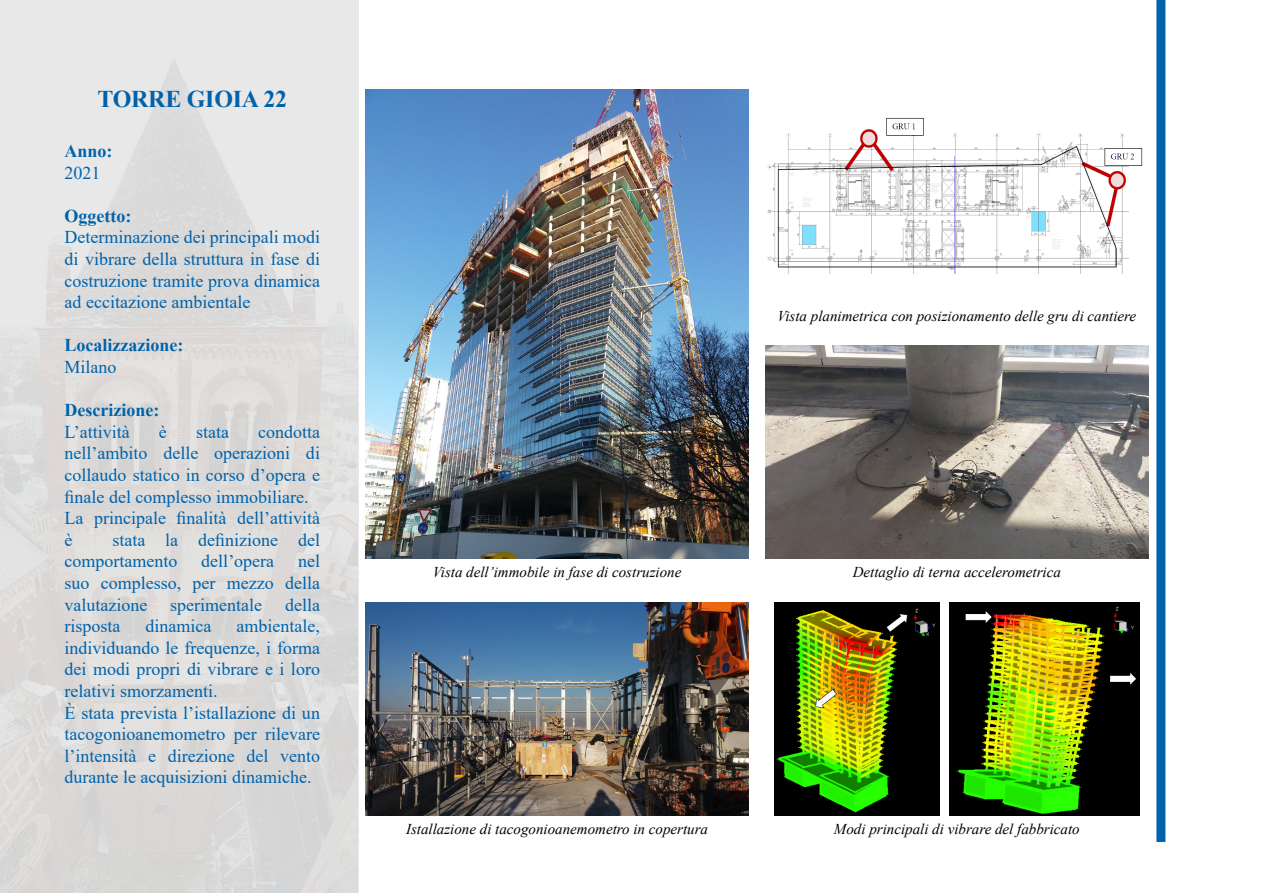
<style>
.page{position:relative;width:1263px;height:893px;background:#fff}
.page>*{position:absolute;margin:0;border:0;box-sizing:border-box;transform-origin:0 0}
.t1{font:700 24px "Times New Roman";letter-spacing:-.01em;color:#0062ab}
.t2{font:18px/21.6px "Times New Roman";color:#0062ab}
.t3{font:700 18px "Times New Roman";color:#0062ab}
.t4{font:italic 15px "Times New Roman";color:#000}
</style>
<div class="page">
<div style="left:1156px;top:0;width:9px;height:842px;background:#0062ab"></div>
<div style="left:0;top:0;width:358px;height:893px;background:#dfdddd"></div>
<img style="left:765px;top:346px;width:383px;height:213px">
<img style="left:366px;top:602px;width:382px;height:213px">
<img style="left:366px;top:89px;width:382px;height:470px">
<img style="left:767px;top:118px;width:376px;height:156px">
<img style="left:774px;top:602px;width:166px;height:213px">
<img style="left:949px;top:602px;width:190px;height:213px">
<h1 class="t1" style="left:97px;top:81px;width:191px">TORRE GIOIA 22</h1>
<p class="t3" style="left:65px;top:138px;width:50px">Anno:</p>
<p class="t2" style="left:65px;top:161px;width:37px">2021</p>
<p class="t3" style="left:65px;top:203px;width:68px">Oggetto:</p>
<p class="t2" style="left:65px;top:226px;width:257px;text-align:justify">Determinazione dei principali modi di vibrare della struttura in fase di costruzione tramite prova dinamica ad eccitazione ambientale</p>
<p class="t3" style="left:65px;top:332px;width:120px">Localizzazione:</p>
<p class="t2" style="left:65px;top:356px;width:54px">Milano</p>
<p class="t3" style="left:65px;top:397px;width:96px">Descrizione:</p>
<p class="t2" style="left:65px;top:420px;width:67px">L’attività</p>
<p class="t2" style="left:159px;top:420px;width:9px">è</p>
<p class="t2" style="left:196px;top:420px;width:34px">stata</p>
<p class="t2" style="left:65px;top:420px;width:257px;text-indent:193px">condotta nell’ambito delle operazioni di collaudo statico in corso d’opera e finale del complesso immobiliare.<br>La principale finalità dell’attività è</p>
<p class="t2" style="left:65px;top:528px;width:257px;text-indent:48px">stata la definizione del comportamento</p>
<p class="t2" style="left:65px;top:550px;width:257px;text-align:justify;text-indent:233px">nel suo complesso, per mezzo della valutazione</p>
<p class="t2" style="left:201px;top:550px;width:74px">dell’opera</p>
<p class="t2" style="left:170px;top:593px;width:93px">sperimentale</p>
<p class="t2" style="left:285px;top:593px;width:36px">della</p>
<p class="t2" style="left:65px;top:615px;width:57px">risposta</p>
<p class="t2" style="left:146px;top:615px;width:67px">dinamica</p>
<p class="t2" style="left:65px;top:615px;width:257px;text-indent:172px">ambientale, individuando le frequenze, i forma dei modi propri di vibrare e i loro relativi smorzamenti.<br>È stata prevista l’istallazione di un tacogonioanemometro per rilevare l’intensità e direzione del vento durante le acquisizioni dinamiche.</p>
<p class="t4" style="left:433px;top:562px;width:250px">Vista dell’immobile in fase di costruzione</p>
<p class="t4" style="left:777px;top:305px;width:360px">Vista planimetrica con posizionamento delle gru di cantiere</p>
<p class="t4" style="left:853px;top:562px;width:210px">Dettaglio di terna accelerometrica</p>
<p class="t4" style="left:406px;top:818px;width:303px">Istallazione di tacogonioanemometro in copertura</p>
<p class="t4" style="left:834px;top:818px;width:247px">Modi principali di vibrare del fabbricato</p>
</div>
